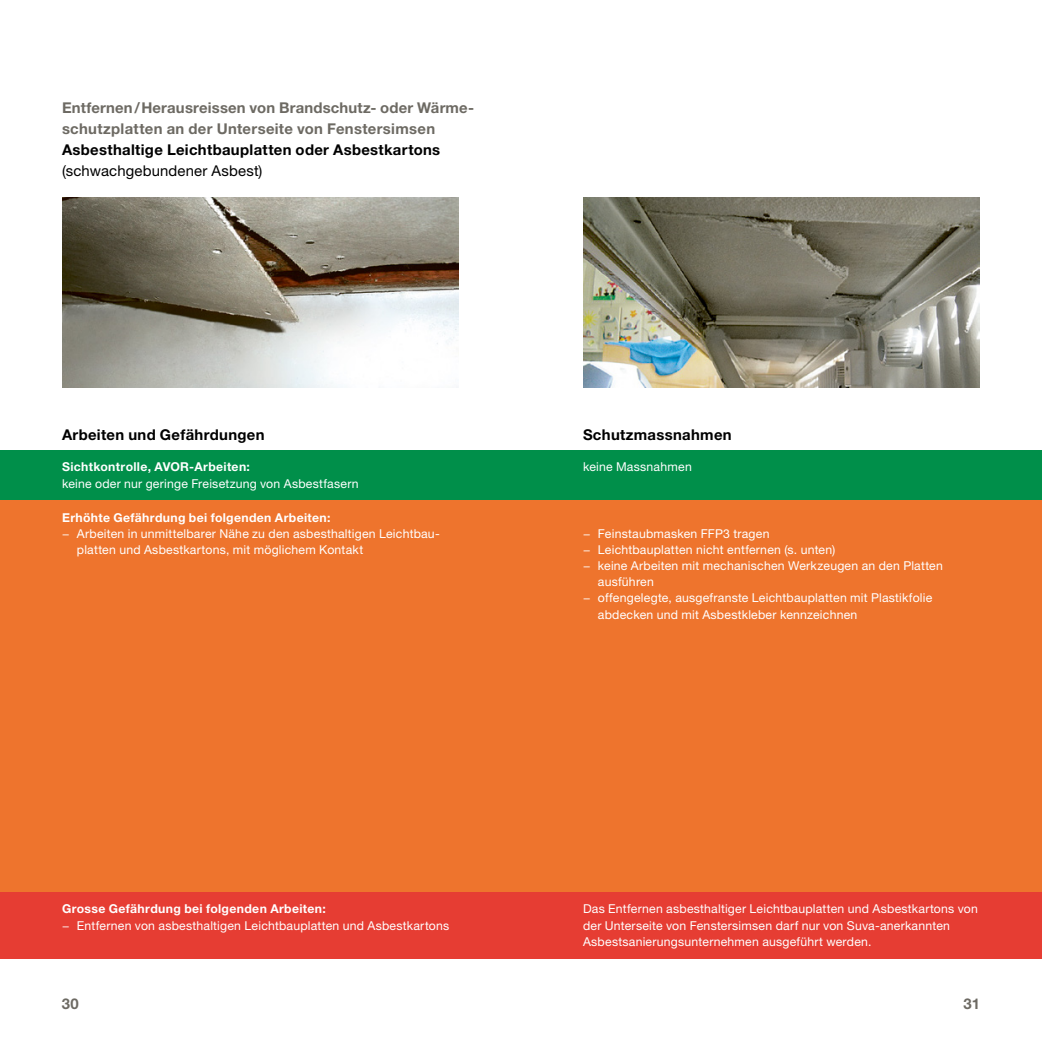
<style>
.page{position:relative;width:1042px;height:1042px;background:#fff}
.page>*{position:absolute;margin:0;border:0;box-sizing:border-box;transform-origin:0 0}
.t1{font:700 14.88px/21px "Helvetica Neue LT Std";letter-spacing:.015em;color:#6d6a63}
.t2{font:700 14.88px "Helvetica Neue LT Std";letter-spacing:.02em;color:#000}
.t3{font:14.88px "Helvetica Neue LT Std";letter-spacing:.01em;color:#000}
.t4{font:12.25px/16.1px "Helvetica Neue LT Std";letter-spacing:.02em;color:#fff}
.t5{font:700 12.25px "Helvetica Neue LT Std";letter-spacing:.025em;color:#fff}
</style>
<div class="page">
<div style="left:0;top:450px;width:1042px;height:51px;background:#008f4a"></div>
<div style="left:0;top:501px;width:1042px;height:392px;background:#ee742d"></div>
<div style="left:0;top:892px;width:1042px;height:67px;background:#e63d33"></div>
<img style="left:62px;top:198px;width:397px;height:189px">
<img style="left:583px;top:198px;width:397px;height:189px">
<p class="t1" style="left:62px;top:97px;width:414px">Entfernen/Herausreissen von Brandschutz- oder Wärme&shy;schutzplatten an der Unterseite von Fenstersimsen</p>
<p class="t2" style="left:62px;top:141px;width:380px">Asbesthaltige Leichtbauplatten oder Asbestkartons</p>
<p class="t3" style="left:62px;top:162px;width:202px">(schwachgebundener Asbest)</p>
<p class="t2" style="left:62px;top:425px;width:204px">Arbeiten und Gefährdungen</p>
<p class="t2" style="left:583px;top:425px;width:150px">Schutzmassnahmen</p>
<p class="t5" style="left:62px;top:459px;width:189px">Sichtkontrolle, AVOR-Arbeiten:</p>
<p class="t4" style="left:62px;top:475px;width:298px">keine oder nur geringe Freisetzung von Asbestfasern</p>
<p class="t4" style="left:583px;top:459px;width:110px">keine Massnahmen</p>
<p class="t5" style="left:62px;top:510px;width:270px">Erhöhte Gefährdung bei folgenden Arbeiten:</p>
<p class="t4" style="left:77px;top:525px;width:364px;text-indent:-15px">− Arbeiten in unmittelbarer Nähe zu den asbesthaltigen Leichtbau&shy;platten und Asbestkartons, mit möglichem Kontakt</p>
<p class="t4" style="left:583px;top:525px;width:188px">− Feinstaubmasken FFP3 tragen</p>
<p class="t4" style="left:583px;top:541px;width:254px">− Leichtbauplatten nicht entfernen (s. unten)</p>
<p class="t4" style="left:583px;top:557px;width:361px">− keine Arbeiten mit mechanischen Werkzeugen an den Platten</p>
<p class="t4" style="left:598px;top:574px;width:58px">ausführen</p>
<p class="t4" style="left:583px;top:590px;width:351px">− offengelegte, ausgefranste Leichtbauplatten mit Plastikfolie</p>
<p class="t4" style="left:598px;top:606px;width:261px">abdecken und mit Asbestkleber kennzeichnen</p>
<p class="t5" style="left:62px;top:901px;width:265px">Grosse Gefährdung bei folgenden Arbeiten:</p>
<p class="t4" style="left:62px;top:917px;width:389px">− Entfernen von asbesthaltigen Leichtbauplatten und Asbestkartons</p>
<p class="t4" style="left:583px;top:901px;width:396px">Das Entfernen asbesthaltiger Leichtbauplatten und Asbestkartons von der Unterseite von Fenstersimsen darf nur von Suva-anerkannten<br>Asbestsanierungsunternehmen ausgeführt werden.</p>
<p class="t1" style="left:62px;top:993px;width:19px">30</p>
<p class="t1" style="left:963px;top:993px;width:18px">31</p>
</div>
